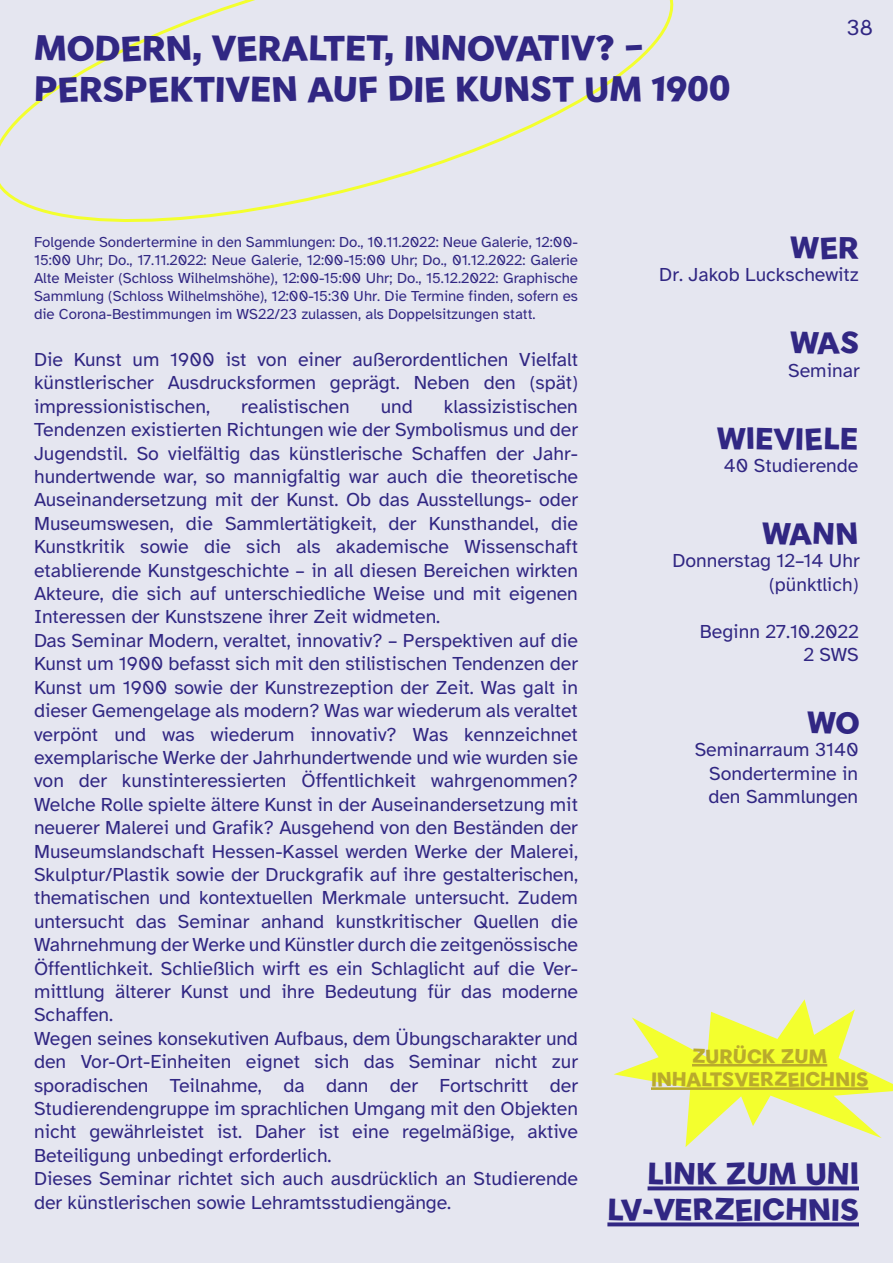
<style>
.page{position:relative;width:893px;height:1263px;background:#e5e6f0}
.page>*{position:absolute;margin:0;border:0;box-sizing:border-box;transform-origin:0 0}
.t1{font:34.5px/41.4px "Gambado Sans";color:#312783}
.t2{font:30px/36px "Gambado Sans";color:#312783;text-align:right}
.t3{font:22.5px "Atkinson Hyperlegible";color:#312783}
.t4{font:19.5px/23.4px "Atkinson Hyperlegible";color:#312783;text-align:right}
.t5{font:19.5px/23.4px "Gambado Sans";color:#b9aa2c;text-align:center}
.t6{font:15px/18px "Atkinson Hyperlegible";color:#312783;text-align:justify}
</style>
<div class="page">
<svg style="left:0;top:0;width:674px;height:222px"></svg>
<svg style="left:614px;top:999px;width:279px;height:148px"></svg>
<hr style="left:692px;top:1064px;width:135px;height:2px;background:#b9aa2c">
<hr style="left:651px;top:1087px;width:217px;height:3px;background:#b9aa2c">
<svg style="left:648px;top:1186px;width:211px;height:4px"></svg>
<svg style="left:607px;top:1222px;width:252px;height:4px"></svg>
<h1 class="t1" style="left:34px;top:27px;width:698px">MODERN, VERALTET, INNOVATIV? –<br>PERSPEKTIVEN AUF DIE KUNST UM 1900</h1>
<p class="t3" style="left:847px;top:15px;width:28px">38</p>
<p class="t6" style="left:34px;top:233px;width:545px">Folgende Sondertermine in den Sammlungen: Do., 10.11.2022: Neue Galerie, 12:00- 15:00 Uhr; Do., 17.11.2022: Neue Galerie, 12:00-15:00 Uhr; Do., 01.12.2022: Galerie Alte Meister (Schloss Wilhelmshöhe), 12:00-15:00 Uhr; Do., 15.12.2022: Graphische Sammlung (Schloss Wilhelmshöhe), 12:00-15:30 Uhr. Die Termine finden, sofern es die Corona-Bestimmungen im WS22/23 zulassen, als Doppelsitzungen statt.</p>
<p class="t4" style="left:34px;top:348px;width:545px;text-align:justify">Die Kunst um 1900 ist von einer außerordentlichen Vielfalt künstlerischer Ausdrucksformen geprägt. Neben den (spät) impressionistischen,</p>
<p class="t4" style="left:34px;top:395px;width:545px;text-align:left;text-indent:410px">klassizistischen Tendenzen existierten Richtungen wie der Symbolismus und der Jugendstil. So vielfältig das künstlerische Schaffen der Jahr&shy;hundertwende war, so mannigfaltig war auch die theoretische Auseinandersetzung mit der Kunst. Ob das Ausstellungs- oder Museumswesen, die Sammlertätigkeit, der Kunsthandel, die Kunstkritik sowie die sich als akademische Wissenschaft etablierende Kunstgeschichte – in all diesen Bereichen wirkten Akteure, die sich auf unterschiedliche Weise und mit eigenen Interessen der Kunstszene ihrer Zeit widmeten.<br>Das Seminar Modern, veraltet, innovativ? – Perspektiven auf die Kunst um 1900 befasst sich mit den stilistischen Tendenzen der Kunst um 1900 sowie der Kunstrezeption der Zeit. Was galt in dieser Gemengelage als modern? Was war wiederum als veraltet verpönt und was wiederum innovativ? Was kennzeichnet exemplarische Werke der Jahrhundertwende und wie wurden sie von der kunstinteressierten Öffentlichkeit wahrgenommen?<br>Welche Rolle spielte ältere Kunst in der Auseinandersetzung mit neuerer Malerei und Grafik? Ausgehend von den Beständen der Museumslandschaft Hessen-Kassel werden Werke der Malerei, Skulptur/Plastik sowie der Druckgrafik auf ihre gestalterischen, thematischen und kontextuellen Merkmale untersucht. Zudem untersucht das Seminar anhand kunstkritischer Quellen die Wahrnehmung der Werke und Künstler durch die zeitgenössische Öffentlichkeit. Schließlich wirft es ein Schlaglicht auf die Ver&shy;mittlung älterer Kunst und ihre Bedeutung für das moderne Schaffen.<br>Wegen seines konsekutiven Aufbaus, dem Übungscharakter und den Vor-Ort-Einheiten eignet sich das Seminar nicht zur sporadischen Teilnahme, da dann der Fortschritt der Studierendengruppe im sprachlichen Umgang mit den Objekten nicht gewährleistet ist. Daher ist eine regelmäßige, aktive Beteiligung unbedingt erforderlich.<br>Dieses Seminar richtet sich auch ausdrücklich an Studierende der künstlerischen sowie Lehramtsstudiengänge.</p>
<p class="t4" style="left:241px;top:395px;width:110px">realistischen</p>
<p class="t4" style="left:381px;top:395px;width:33px">und</p>
<h2 class="t2" style="left:790px;top:229px;width:70px">WER</h2>
<p class="t4" style="left:659px;top:263px;width:201px">Dr. Jakob Luckschewitz</p>
<h2 class="t2" style="left:790px;top:324px;width:70px">WAS</h2>
<p class="t4" style="left:788px;top:359px;width:73px">Seminar</p>
<h2 class="t2" style="left:717px;top:420px;width:143px">WIEVIELE</h2>
<p class="t4" style="left:724px;top:454px;width:136px">40 Studierende</p>
<h2 class="t2" style="left:762px;top:515px;width:98px">WANN</h2>
<p class="t4" style="left:672px;top:549px;width:189px">Donnerstag 12–14 Uhr (pünktlich)</p>
<p class="t4" style="left:700px;top:620px;width:161px">Beginn 27.10.2022<br>2 SWS</p>
<h2 class="t2" style="left:807px;top:704px;width:54px">WO</h2>
<p class="t4" style="left:708px;top:738px;width:152px;text-align:justify;text-indent:-14px">Seminarraum 3140<br>Sondertermine in den Sammlungen</p>
<p class="t5" style="left:651px;top:1044px;width:219px">ZURÜCK ZUM<br>INHALTSVERZEICHNIS</p>
<h2 class="t2" style="left:607px;top:1156px;width:253px">LINK ZUM UNI<br>LV-VERZEICHNIS</h2>
</div>
